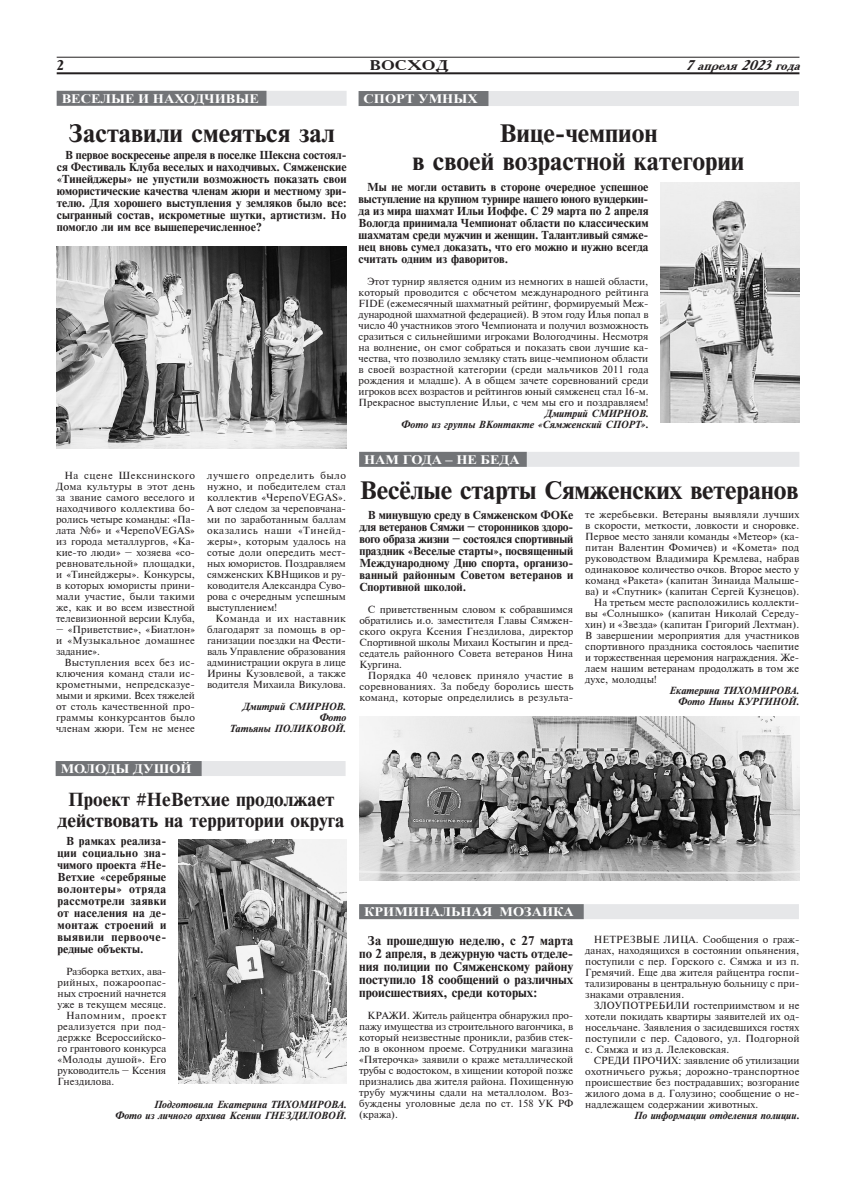
<style>
.page{position:relative;width:842px;height:1191px;background:#fff}
.page>*{position:absolute;margin:0;border:0;box-sizing:border-box;transform-origin:0 0}
.заголовок{font:24px "Newton C Bold";color:#231f20}
.заголовок-2{font:18px/21.6px "Newton C Bold";color:#231f20;text-align:center}
.t1{font:italic 700 14px "Academy";color:#231f20}
.номер_страницы{font:700 14px "Academy";color:#231f20;scale:1.24 1}
.номер_страницы-2{font:700 14px "Academy";color:#231f20}
.t2{font:700 13px "Times New Roman";color:#fff;scale:1.1 1}
.основной_текст{font:12px/13px "Newton C Bold";color:#231f20;text-align:justify}
.вынос{font:11px/12px "Newton C Bold";color:#231f20;text-align:justify}
.основной_текст-2{font:9.8px/11px "Newton C";color:#231f20;text-align:justify}
.основной_текст-3{font:italic 9.8px "Newton C Bold";color:#231f20}
</style>
<div class="page">
<div style="left:57px;top:91px;width:290px;height:15px;background:#e6e7e9"></div>
<div style="left:57px;top:91px;width:209px;height:15px;background:#727477"></div>
<div style="left:56px;top:761px;width:290px;height:15px;background:#e6e7e9"></div>
<div style="left:56px;top:761px;width:146px;height:15px;background:#727477"></div>
<div style="left:359px;top:91px;width:440px;height:15px;background:#e6e7e9"></div>
<div style="left:359px;top:91px;width:129px;height:15px;background:#727477"></div>
<div style="left:359px;top:452px;width:440px;height:15px;background:#e6e7e9"></div>
<div style="left:359px;top:452px;width:168px;height:15px;background:#727477"></div>
<hr style="left:57px;top:57px;width:742px;height:1px;background:#231f20">
<hr style="left:57px;top:72px;width:742px;height:2px;background:#231f20">
<div style="left:359px;top:904px;width:440px;height:15px;background:#e6e7e9"></div>
<div style="left:359px;top:904px;width:225px;height:15px;background:#727477"></div>
<img style="left:660px;top:183px;width:139px;height:240px">
<img style="left:57px;top:247px;width:290px;height:202px">
<img style="left:359px;top:716px;width:441px;height:164px">
<img style="left:179px;top:839px;width:167px;height:244px">
<p class="номер_страницы-2" style="left:57px;top:56px;width:9px">2</p>
<p class="номер_страницы" style="left:370px;top:56px;width:65px">ВОСХОД</p>
<p class="t1" style="left:686px;top:56px;width:121px">7апреля2023года</p>
<p class="t2" style="left:62px;top:89px;width:181px">ВЕСЕЛЫЕ И НАХОДЧИВЫЕ</p>
<p class="заголовок" style="left:69px;top:119px;width:268px">Заставили смеяться зал</p>
<p class="вынос" style="left:57px;top:149px;width:291px;text-indent:9px">В первое воскресенье апреля в поселке Шексна состоял&shy;ся Фестиваль Клуба веселых и находчивых. Сямженские «Тинейджеры» не упустили возможность показать свои юмористические качества членам жюри и местному зри&shy;телю. Для хорошего выступления у земляков было все: сыгранный состав, искрометные шутки, артистизм. Но помогло ли им все вышеперечисленное?</p>
<p class="основной_текст-2" style="left:56px;top:470px;width:141px;text-indent:9px">На сцене Шекснинского Дома культуры в этот день за звание самого веселого и находчивого коллектива бо&shy;ролись четыре команды: «Па&shy;лата ¹6» и «ЧерепоVEGAS» из города металлургов, «Ка&shy;кие-то люди» – хозяева «со&shy;ревновательной» площадки, и «Тинейджеры». Конкурсы, в которых юмористы прини&shy;мали участие, были такими же, как и во всем известной телевизионной версии Клуба,</p>
<p class="основной_текст-2" style="left:56px;top:624px;width:140px">– «Приветствие», «Биатлон» и «Музыкальное домашнее задание».</p>
<p class="основной_текст-2" style="left:56px;top:657px;width:141px;text-indent:9px">Выступления всех без ис&shy;ключения команд стали ис&shy;крометными, непредсказуе&shy;мыми и яркими. Всех тяжелей от столь качественной про&shy;граммы конкурсантов было членам жюри. Тем не менее</p>
<p class="t2" style="left:61px;top:759px;width:120px">МОЛОДЫ ДУШОЙ</p>
<p class="основной_текст-2" style="left:207px;top:470px;width:141px">лучшего определить было нужно, и победителем стал коллектив «ЧерепоVEGAS».<br>А вот следом за череповчана&shy;ми по заработанным баллам оказались наши «Тинейд&shy;жеры», которым удалось на сотые доли опередить мест&shy;ных юмористов. Поздравляем сямженских КВНщиков и ру&shy;ководителя Александра Суво&shy;рова с очередным успешным выступлением!</p>
<p class="основной_текст-2" style="left:207px;top:613px;width:140px;text-indent:9px">Команда и их наставник благодарят за помощь в ор&shy;ганизации поездки на Фести&shy;валь Управление образования администрации округа в лице Ирины Кузовлевой, а также водителя Михаила Викулова.</p>
<p class="основной_текст-3" style="left:242px;top:701px;width:105px">Дмитрий СМИРНОВ.</p>
<p class="основной_текст-3" style="left:319px;top:712px;width:29px">Фото</p>
<p class="основной_текст-3" style="left:230px;top:723px;width:118px">Татьяны ПОЛИКОВОЙ.</p>
<p class="заголовок-2" style="left:58px;top:788px;width:288px">Проект #НеВетхие продолжает действовать на территории округа</p>
<p class="вынос" style="left:58px;top:834px;width:110px;text-indent:9px">В рамках реализа&shy;ции социально зна&shy;чимого проекта #Не-Ветхие «серебряные волонтеры» отряда рассмотрели заявки от населения на де&shy;монтаж строений и выявили первооче&shy;редные объекты.</p>
<p class="основной_текст-2" style="left:58px;top:965px;width:110px;text-indent:9px">Разборка ветхих, ава&shy;рийных, пожароопас&shy;ных строений начнется уже в текущем месяце.</p>
<p class="основной_текст-2" style="left:58px;top:1009px;width:110px;text-indent:9px">Напомним, проект реализуется при под&shy;держке Всероссийско&shy;го грантового конкурса «Молоды душой». Его руководитель – Ксения Гнездилова.</p>
<p class="основной_текст-3" style="left:154px;top:1098px;width:194px">Подготовила Екатерина ТИХОМИРОВА.</p>
<p class="основной_текст-3" style="left:114px;top:1109px;width:234px">Фото из личного архива Ксении ГНЕЗДИЛОВОЙ.</p>
<p class="t2" style="left:364px;top:90px;width:105px">СПОРТ УМНЫХ</p>
<p class="заголовок" style="left:499px;top:119px;width:160px">Вице-чемпион</p>
<p class="заголовок" style="left:412px;top:147px;width:333px">в своей возрастной категории</p>
<p class="вынос" style="left:359px;top:181px;width:291px;text-indent:9px">Мы не могли оставить в стороне очередное успешное выступление на крупном турнире нашего юного вундеркин&shy;да из мира шахмат Ильи Иоффе. С 29 марта по 2 апреля Вологда принимала Чемпионат области по классическим шахматам среди мужчин и женщин. Талантливый сямже&shy;нец вновь сумел доказать, что его можно и нужно всегда считать одним из фаворитов.</p>
<p class="основной_текст-2" style="left:359px;top:276px;width:291px;text-indent:9px">Этот турнир является одним из немногих в нашей области, который проводится с обсчетом международного рейтинга FIDE (ежемесячный шахматный рейтинг, формируемый Меж&shy;дународной шахматной федерацией). В этом году Илья попал в число 40 участников этого Чемпионата и получил возможность сразиться с сильнейшими игроками Вологодчины. Несмотря на волнение, он смог собраться и показать свои лучшие ка&shy;чества, что позволило земляку стать вице-чемпионом области в своей возрастной категории (среди мальчиков 2011 года рождения и младше). А в общем зачете соревнований среди игроков всех возрастов и рейтингов юный сямженец стал 16-м.<br>Прекрасное выступление Ильи, с чем мы его и поздравляем!</p>
<p class="основной_текст-3" style="left:544px;top:408px;width:105px">Дмитрий СМИРНОВ.</p>
<p class="основной_текст-3" style="left:401px;top:419px;width:249px">Фото из группы ВКонтакте «Сямженский СПОРТ».</p>
<p class="t2" style="left:364px;top:450px;width:143px">НАМ ГОДА – НЕ БЕДА</p>
<p class="заголовок" style="left:360px;top:476px;width:440px">Вес¸лые старты Сямженских ветеранов</p>
<p class="вынос" style="left:359px;top:509px;width:215px;text-indent:9px">В минувшую среду в Сямженском ФОКе для ветеранов Сямжи – сторонников здоро&shy;вого образа жизни – состоялся спортивный праздник «Веселые старты», посвященный Международному Дню спорта, организо&shy;ванный районным Советом ветеранов и Спортивной школой.</p>
<p class="основной_текст-2" style="left:359px;top:604px;width:215px;text-indent:9px">С приветственным словом к собравшимся обратились и.о. заместителя Главы Сямжен&shy;ского округа Ксения Гнездилова, директор Спортивной школы Михаил Костыгин и пред&shy;седатель районного Совета ветеранов Нина Кургина.</p>
<p class="основной_текст-2" style="left:359px;top:670px;width:215px;text-indent:9px">Порядка 40 человек приняло участие в соревнованиях. За победу боролись шесть команд, которые определились в результа-</p>
<p class="основной_текст-2" style="left:585px;top:509px;width:215px">те жеребьевки. Ветераны выявляли лучших в скорости, меткости, ловкости и сноровке.<br>Первое место заняли команды «Метеор» (ка&shy;питан Валентин Фомичев) и «Комета» под руководством Владимира Кремлева, набрав одинаковое количество очков. Второе место у команд «Ракета» (капитан Зинаида Малыше&shy;ва) и «Спутник» (капитан Сергей Кузнецов).</p>
<p class="основной_текст-2" style="left:585px;top:597px;width:215px;text-indent:9px">На третьем месте расположились коллекти&shy;вы «Солнышко» (капитан Николай Середу&shy;хин) и «Звезда» (капитан Григорий Лехтман).<br>В завершении мероприятия для участников спортивного праздника состоялось чаепитие и торжественная церемония награждения. Же&shy;лаем нашим ветеранам продолжать в том же духе, молодцы!</p>
<p class="основной_текст-3" style="left:669px;top:685px;width:131px">Екатерина ТИХОМИРОВА.</p>
<p class="основной_текст-3" style="left:677px;top:696px;width:123px">Фото Нины КУРГИНОЙ.</p>
<p class="t2" style="left:364px;top:903px;width:192px">КРИМИНАЛЬНАЯ МОЗАИКА</p>
<p class="основной_текст" style="left:359px;top:933px;width:216px;text-indent:9px">За прошедшую неделю, с 27 марта по 2 апреля, в дежурную часть отделе&shy;ния полиции по Сямженскому району поступило 18 сообщений о различных происшествиях, среди которых:</p>
<p class="основной_текст-2" style="left:359px;top:1009px;width:216px;text-indent:9px">КРАЖИ. Житель райцентра обнаружил про&shy;пажу имущества из строительного вагончика, в который неизвестные проникли, разбив стек&shy;ло в оконном проеме. Сотрудники магазина «Пятерочка» заявили о краже металлической трубы с водостоком, в хищении которой позже признались два жителя района. Похищенную трубу мужчины сдали на металлолом. Воз&shy;буждены уголовные дела по ст. 158 УК РФ (кража).</p>
<p class="основной_текст-2" style="left:585px;top:934px;width:216px;text-indent:9px">НЕТРЕЗВЫЕ ЛИЦА. Сообщения о граж&shy;данах, находящихся в состоянии опьянения, поступили с пер. Горского с. Сямжа и из п.<br>Гремячий. Еще два жителя райцентра госпи&shy;тализированы в центральную больницу с при&shy;знаками отравления.</p>
<p class="основной_текст-2" style="left:585px;top:1000px;width:216px;text-indent:9px">ЗЛОУПОТРЕБИЛИ гостеприимством и не хотели покидать квартиры заявителей их од&shy;носельчане. Заявления о засидевшихся гостях поступили с пер. Садового, ул. Подгорной с. Сямжа и из д. Лелековская.</p>
<p class="основной_текст-2" style="left:585px;top:1055px;width:216px;text-indent:9px">СРЕДИ ПРОЧИХ: заявление об утилизации охотничьего ружья; дорожно-транспортное происшествие без пострадавших; возгорание жилого дома в д. Голузино; сообщение о не&shy;надлежащем содержании животных.</p>
<p class="основной_текст-3" style="left:634px;top:1110px;width:167px">По информации отделения полиции.</p>
</div>
